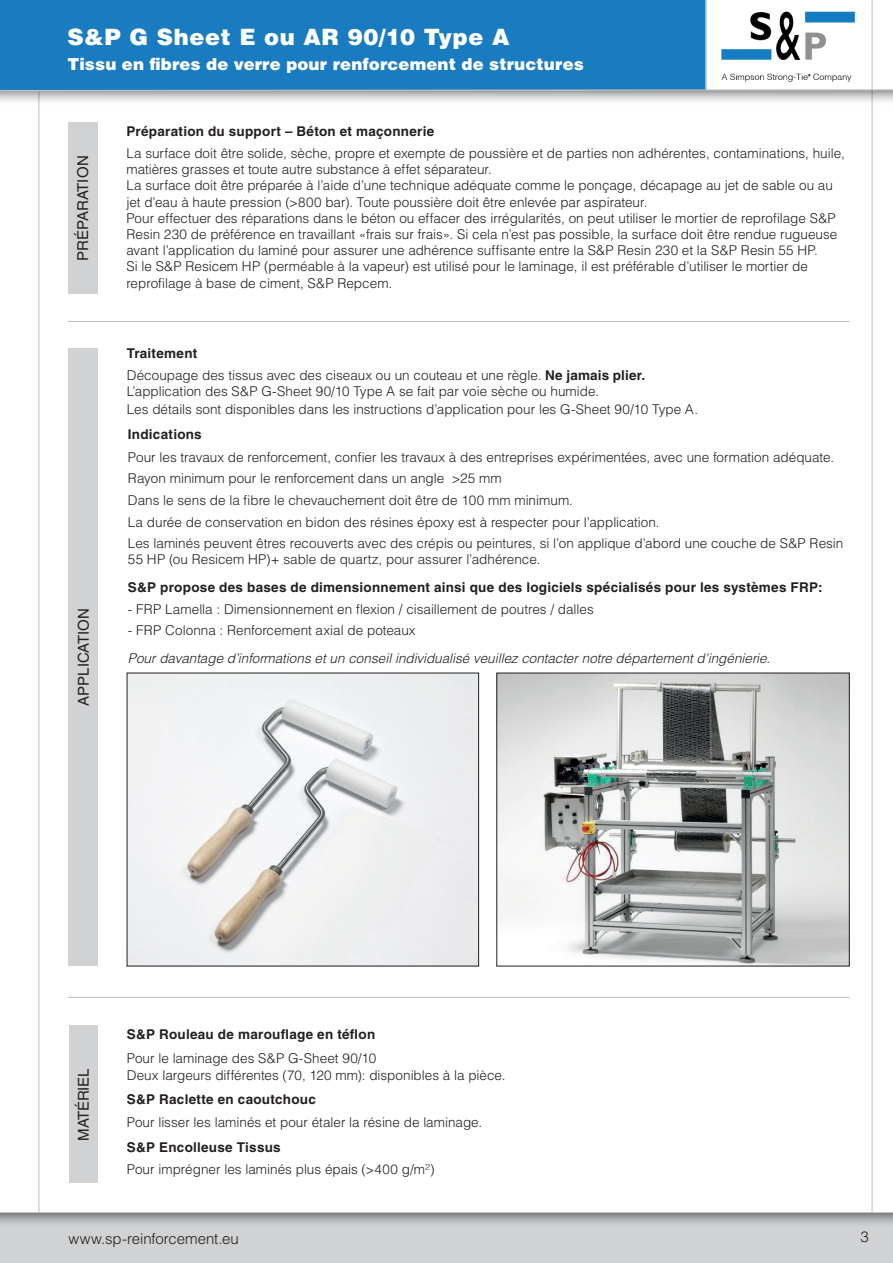
<style>
.page{position:relative;width:893px;height:1263px;background:#fff}
.page>*{position:absolute;margin:0;border:0;box-sizing:border-box;transform-origin:0 0}
.t1{font:900 22.5px "Helvetica LT Std";letter-spacing:.03em;color:#fff}
.t2{font:900 16.5px "Helvetica LT Std";letter-spacing:.01em;color:#fff}
.t3{font:300 15px "Helvetica LT Std";letter-spacing:-.005em;color:#231f20}
.t4{font:15px "Helvetica LT Std";letter-spacing:.01em;color:#231f20}
.t5{font:15px "Helvetica LT Std";letter-spacing:-.01em;color:#231f20}
.t6{font:300 13.5px/16.2px "Helvetica LT Std";color:#231f20}
.t7{font:700 13.5px "Helvetica LT Std";letter-spacing:.02em;color:#231f20}
.t8{font:italic 300 13.5px "Helvetica LT Std";color:#231f20}
.s1{font-weight:700}
</style>
<div class="page">
<hr style="left:872px;top:0;width:1px;height:1263px;background:#bcbdc0">
<hr style="left:39px;top:0;width:1px;height:1263px;background:#bcbdc0">
<div style="left:0;top:1212px;width:893px;height:51px;background:#d1d2d4"></div>
<svg style="left:0;top:1213px;width:893px;height:11px"></svg>
<hr style="left:0;top:1212px;width:893px;height:1px;background:#bcbdc0">
<img style="left:721px;top:11px;width:134px;height:71px">
<div style="left:0;top:0;width:706px;height:91px;background:#197bc0"></div>
<hr style="left:705px;top:0;width:2px;height:91px;background:#bcbdc0">
<svg style="left:0;top:92px;width:893px;height:14px"></svg>
<svg style="left:0;top:88px;width:893px;height:4px"></svg>
<div style="left:68px;top:123px;width:30px;height:171px;background:#d1d2d4"></div>
<div style="left:69px;top:348px;width:29px;height:618px;background:#d1d2d4"></div>
<hr style="left:68px;top:321px;width:782px;height:1px;background:#bcbdc0">
<hr style="left:68px;top:997px;width:782px;height:1px;background:#bcbdc0">
<div style="left:69px;top:1026px;width:29px;height:157px;background:#d1d2d4"></div>
<img style="left:129px;top:675px;width:348px;height:289px">
<img style="left:499px;top:675px;width:348px;height:289px">
<h1 class="t1" style="left:68px;top:22px;width:444px">S&amp;P G Sheet E ou AR 90/10 Type A</h1>
<p class="t2" style="left:68px;top:53px;width:518px">Tissu en fibres de verre pour renforcement de structures</p>
<p class="t4" style="left:74px;top:261px;width:107px;rotate:-90deg">PRÉPARATION</p>
<p class="t4" style="left:75px;top:706px;width:100px;rotate:-90deg">APPLICATION</p>
<p class="t7" style="left:126px;top:123px;width:309px">Préparation du support – Béton et maçonnerie</p>
<p class="t6" style="left:126px;top:145px;width:720px">La surface doit être solide, sèche, propre et exempte de poussière et de parties non adhérentes, contaminations, huile, matières grasses et toute autre substance à effet séparateur.<br>La surface doit être préparée à l’aide d’une technique adéquate comme le ponçage, décapage au jet de sable ou au jet d’eau à haute pression (&gt;800 bar). Toute poussière doit être enlevée par aspirateur.<br>Pour effectuer des réparations dans le béton ou effacer des irrégularités, on peut utiliser le mortier de reprofilage S&amp;P Resin 230 de préférence en travaillant «frais sur frais». Si cela n’est pas possible, la surface doit être rendue rugueuse avant l’application du laminé pour assurer une adhérence suffisante entre la S&amp;P Resin 230 et la S&amp;P Resin 55 HP.<br>Si le S&amp;P Resicem HP (perméable à la vapeur) est utilisé pour le laminage, il est préférable d’utiliser le mortier de reprofilage à base de ciment, S&amp;P Repcem.</p>
<p class="t6" style="left:127px;top:342px;width:520px;line-height:21.6px"><span class="s1">Traitement<br></span>Découpage des tissus avec des ciseaux ou un couteau et une règle. <span class="s1">Ne jamais plier.</span></p>
<p class="t6" style="left:127px;top:382px;width:573px;line-height:18.3px">L’application des S&amp;P G-Sheet 90/10 Type A se fait par voie sèche ou humide.<br>Les détails sont disponibles dans les instructions d’application pour les G-Sheet 90/10 Type A.</p>
<p class="t7" style="left:128px;top:426px;width:75px">Indications</p>
<p class="t6" style="left:128px;top:446px;width:717px;line-height:21.6px">Pour les travaux de renforcement, confier les travaux à des entreprises expérimentées, avec une formation adéquate.<br>Rayon minimum pour le renforcement dans un angle &gt;25 mm<br>Dans le sens de la fibre le chevauchement doit être de 100 mm minimum.<br>La durée de conservation en bidon des résines époxy est à respecter pour l’application.<br>Les laminés peuvent êtres recouverts avec des crépis ou peintures, si l’on applique d’abord une couche de S&amp;P Resin</p>
<p class="t6" style="left:128px;top:551px;width:414px">55 HP (ou Resicem HP)+ sable de quartz, pour assurer l’adhérence.</p>
<p class="t7" style="left:128px;top:579px;width:696px">S&amp;P propose des bases de dimensionnement ainsi que des logiciels spécialisés pour les systèmes FRP:</p>
<p class="t6" style="left:128px;top:601px;width:467px">- FRP Lamella : Dimensionnement en flexion / cisaillement de poutres / dalles</p>
<p class="t6" style="left:128px;top:622px;width:289px">- FRP Colonna : Renforcement axial de poteaux</p>
<p class="t8" style="left:128px;top:650px;width:644px">Pour davantage d’informations et un conseil individualisé veuillez contacter notre département d'ingénierie.</p>
<p class="t5" style="left:75px;top:1140px;width:74px;rotate:-90deg">MATÉRIEL</p>
<p class="t7" style="left:127px;top:1026px;width:250px">S&amp;P Rouleau de marouflage en téflon</p>
<p class="t6" style="left:127px;top:1050px;width:380px">Pour le laminage des S&amp;P G-Sheet 90/10<br>Deux largeurs différentes (70, 120 mm): disponibles à la pièce.</p>
<p class="t7" style="left:127px;top:1091px;width:191px">S&amp;P Raclette en caoutchouc</p>
<p class="t6" style="left:127px;top:1114px;width:357px">Pour lisser les laminés et pour étaler la résine de laminage.</p>
<p class="t7" style="left:127px;top:1138px;width:155px">S&amp;P Encolleuse Tissus</p>
<p class="t6" style="left:127px;top:1161px;width:309px">Pour imprégner les laminés plus épais (&gt;400 g/m²)</p>
<p class="t3" style="left:68px;top:1229px;width:172px">www.sp-reinforcement.eu</p>
<p class="t3" style="left:860px;top:1228px;width:10px">3</p>
</div>
